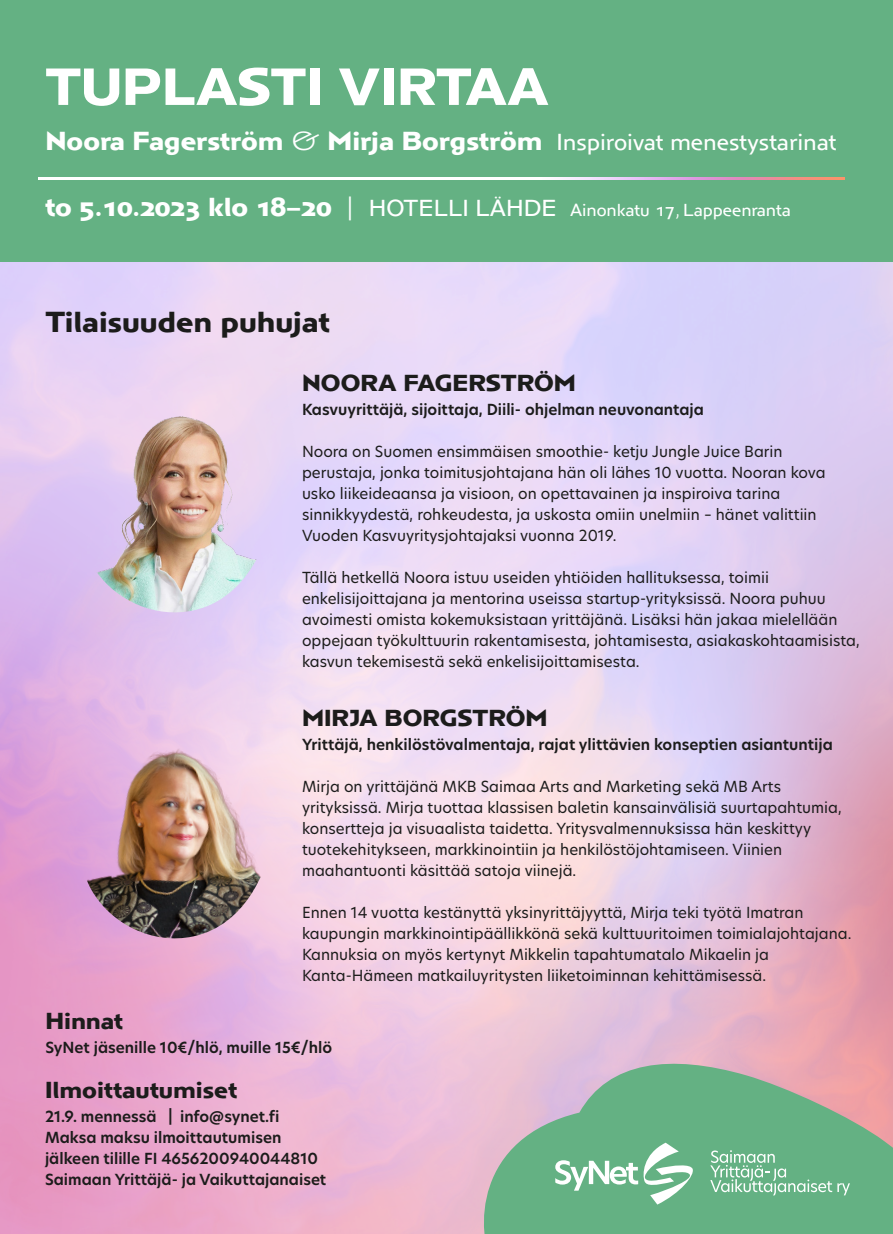
<style>
.page{position:relative;width:893px;height:1234px;background:#fff}
.page>*{position:absolute;margin:0;border:0;box-sizing:border-box;transform-origin:0 0}
.t1{font:700 54px "Anisette Std Petite";color:#fff}
.t2{font:700 30px "Anisette Std Petite";color:#1c1c1b}
.t3{font:700 27px "Anisette Std Petite";color:#fff}
.t4{font:700 24px "Anisette Std Petite";color:#1c1c1b}
.t5{font:18px "Anisette Std Petite";color:#fff}
.t6{font:15px/21px "New Hero";color:#1c1c1b}
.t7{font:600 15px/21px "New Hero";color:#1c1c1b}
.s1{font-family:"Anisette Std";font-weight:300}
.s2{font-weight:400;font-size:24px}
.s3{font-weight:700;font-size:27px}
.s4{font-size:27px}
.s5{font-size:24px}
</style>
<div class="page">
<img style="left:0;top:261px;width:893px;height:972px">
<svg style="left:474px;top:1053px;width:419px;height:180px;background:#92b19a"></svg>
<div style="left:0;top:0;width:893px;height:261px;background:#64b183"></div>
<svg style="left:710px;top:1149px;width:140px;height:45px;background:#7cbd96"></svg>
<svg style="left:555px;top:1142px;width:140px;height:62px"></svg>
<svg style="left:38px;top:178px;width:806px;height:1px"></svg>
<img style="left:71px;top:690px;width:216px;height:255px">
<img style="left:96px;top:404px;width:162px;height:210px">
<h1 class="t1" style="left:45px;top:57px;width:505px">TUPLASTI VIRTAA</h1>
<h3 class="t3" style="left:45px;top:126px;width:792px">Noora Fagerström <span class="s1">&amp;</span> Mirja Borgström <span class="s2">Inspiroivat menestystarinat</span></h3>
<p class="t5" style="left:45px;top:200px;width:747px"><span class="s3">to 5.10.2023 klo 18–20</span> <span class="s4">|</span> <span class="s5">HOTELLI LÄHDE</span> Ainonkatu 17, Lappeenranta</p>
<h2 class="t2" style="left:45px;top:305px;width:286px">Tilaisuuden puhujat</h2>
<h3 class="t4" style="left:302px;top:370px;width:276px">NOORA FAGERSTRÖM</h3>
<p class="t7" style="left:302px;top:399px;width:403px">Kasvuyrittäjä, sijoittaja, Diili- ohjelman neuvonantaja</p>
<p class="t6" style="left:302px;top:441px;width:525px">Noora on Suomen ensimmäisen smoothie- ketju Jungle Juice Barin perustaja, jonka toimitusjohtajana hän oli lähes 10 vuotta. Nooran kova usko liikeideaansa ja visioon, on opettavainen ja inspiroiva tarina sinnikkyydestä, rohkeudesta, ja uskosta omiin unelmiin – hänet valittiin Vuoden Kasvuyritysjohtajaksi vuonna 2019.</p>
<p class="t6" style="left:302px;top:567px;width:559px">Tällä hetkellä Noora istuu useiden yhtiöiden hallituksessa, toimii enkelisijoittajana ja mentorina useissa startup-yrityksissä. Noora puhuu avoimesti omista kokemuksistaan yrittäjänä. Lisäksi hän jakaa mielellään oppejaan työkulttuurin rakentamisesta, johtamisesta, asiakaskohtaamisista, kasvun tekemisestä sekä enkelisijoittamisesta.</p>
<h3 class="t4" style="left:302px;top:704px;width:247px">MIRJA BORGSTRÖM</h3>
<p class="t7" style="left:302px;top:733px;width:532px">Yrittäjä, henkilöstövalmentaja, rajat ylittävien konseptien asiantuntija</p>
<p class="t6" style="left:302px;top:775px;width:541px">Mirja on yrittäjänä MKB Saimaa Arts and Marketing sekä MB Arts yrityksissä. Mirja tuottaa klassisen baletin kansainvälisiä suurtapahtumia, konsertteja ja visuaalista taidetta. Yritysvalmennuksissa hän keskittyy tuotekehitykseen, markkinointiin ja henkilöstöjohtamiseen. Viinien maahantuonti käsittää satoja viinejä.</p>
<p class="t6" style="left:302px;top:901px;width:551px">Ennen 14 vuotta kestänyttä yksinyrittäjyyttä, Mirja teki työtä Imatran kaupungin markkinointipäällikkönä sekä kulttuuritoimen toimialajohtajana.<br>Kannuksia on myös kertynyt Mikkelin tapahtumatalo Mikaelin ja Kanta-Hämeen matkailuyritysten liiketoiminnan kehittämisessä.</p>
<h3 class="t4" style="left:45px;top:1007px;width:79px">Hinnat</h3>
<p class="t7" style="left:45px;top:1036px;width:288px">SyNet jäsenille 10€/hlö, muille 15€/hlö</p>
<h3 class="t4" style="left:45px;top:1076px;width:194px">Ilmoittautumiset</h3>
<p class="t7" style="left:45px;top:1105px;width:283px">21.9. mennessä | info@synet.fi Maksa maksu ilmoittautumisen jälkeen tilille FI 4656200940044810<br>Saimaan Yrittäjä- ja Vaikuttajanaiset</p>
</div>
